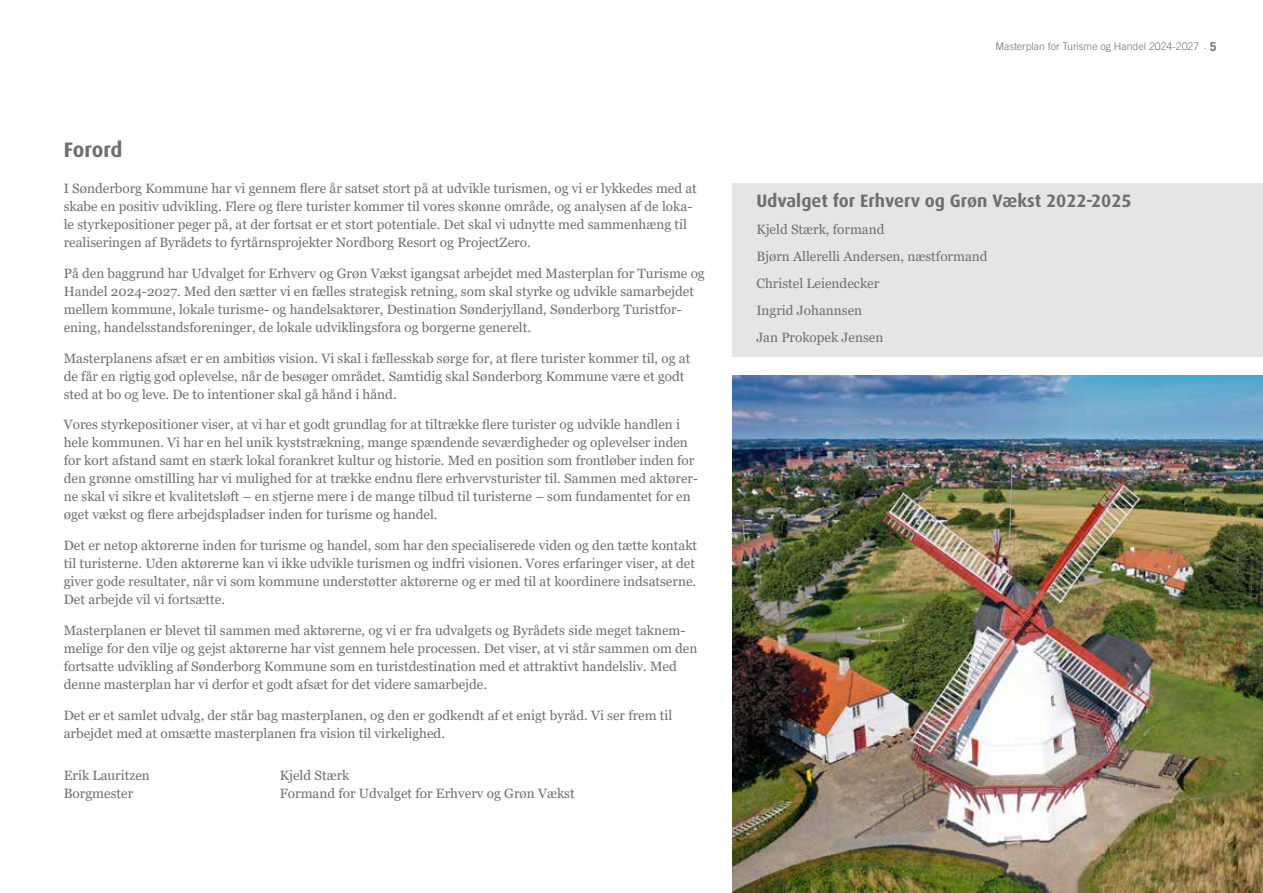
<style>
.page{position:relative;width:1263px;height:893px;background:#fff}
.page>*{position:absolute;margin:0;border:0;box-sizing:border-box;transform-origin:0 0}
.t1{font:700 21px "Dax Pro";letter-spacing:-.02em;color:#706f6f}
.t2{font:700 18px "Dax Pro";color:#706f6f}
.t3{font:13.5px/18px "Georgia";color:#706f6f}
.t4{font:300 10.5px "Trade Gothic LT Std";color:#706f6f}
.s1{font-weight:700;font-size:12px}
</style>
<div class="page">
<img style="left:732px;top:375px;width:531px;height:518px">
<div style="left:732px;top:183px;width:531px;height:173px;background:#e5e5e5"></div>
<h1 class="t1" style="left:64px;top:136px;width:60px">Forord</h1>
<p class="t3" style="left:64px;top:180px;width:635px">I Sønderborg Kommune har vi gennem flere år satset stort på at udvikle turismen, og vi er lykkedes med at skabe en positiv udvikling. Flere og flere turister kommer til vores skønne område, og analysen af de loka&shy;le styrkepositioner peger på, at der fortsat er et stort potentiale. Det skal vi udnytte med sammenhæng til realiseringen af Byrådets to fyrtårnsprojekter Nordborg Resort og ProjectZero.</p>
<p class="t3" style="left:64px;top:264px;width:642px">På den baggrund har Udvalget for Erhverv og Grøn Vækst igangsat arbejdet med Masterplan for Turisme og Handel 2024-2027. Med den sætter vi en fælles strategisk retning, som skal styrke og udvikle samarbejdet mellem kommune, lokale turisme- og handelsaktører, Destination Sønderjylland, Sønderborg Turistfor&shy;ening, handelsstandsforeninger, de lokale udviklingsfora og borgerne generelt.</p>
<p class="t3" style="left:64px;top:349px;width:628px">Masterplanens afsæt er en ambitiøs vision. Vi skal i fællesskab sørge for, at flere turister kommer til, og at de får en rigtig god oplevelse, når de besøger området. Samtidig skal Sønderborg Kommune være et godt sted at bo og leve. De to intentioner skal gå hånd i hånd.</p>
<p class="t3" style="left:64px;top:416px;width:636px">Vores styrkepositioner viser, at vi har et godt grundlag for at tiltrække flere turister og udvikle handlen i hele kommunen. Vi har en hel unik kyststrækning, mange spændende seværdigheder og oplevelser inden for kort afstand samt en stærk lokal forankret kultur og historie. Med en position som frontløber inden for den grønne omstilling har vi mulighed for at trække endnu flere erhvervsturister til. Sammen med aktører&shy;ne skal vi sikre et kvalitetsløft – en stjerne mere i de mange tilbud til turisterne – som fundamentet for en øget vækst og flere arbejdspladser inden for turisme og handel.</p>
<p class="t3" style="left:64px;top:537px;width:635px">Det er netop aktørerne inden for turisme og handel, som har den specialiserede viden og den tætte kontakt til turisterne. Uden aktørerne kan vi ikke udvikle turismen og indfri visionen. Vores erfaringer viser, at det giver gode resultater, når vi som kommune understøtter aktørerne og er med til at koordinere indsatserne.<br>Det arbejde vil vi fortsætte.</p>
<p class="t3" style="left:64px;top:621px;width:635px">Masterplanen er blevet til sammen med aktørerne, og vi er fra udvalgets og Byrådets side meget taknem&shy;melige for den vilje og gejst aktørerne har vist gennem hele processen. Det viser, at vi står sammen om den fortsatte udvikling af Sønderborg Kommune som en turistdestination med et attraktivt handelsliv. Med denne masterplan har vi derfor et godt afsæt for det videre samarbejde.</p>
<p class="t3" style="left:64px;top:706px;width:610px">Det er et samlet udvalg, der står bag masterplanen, og den er godkendt af et enigt byråd. Vi ser frem til arbejdet med at omsætte masterplanen fra vision til virkelighed.</p>
<p class="t3" style="left:64px;top:766px;width:88px">Erik Lauritzen</p>
<p class="t3" style="left:280px;top:766px;width:71px">Kjeld Stærk</p>
<p class="t3" style="left:64px;top:784px;width:71px">Borgmester</p>
<p class="t3" style="left:280px;top:784px;width:296px">Formand for Udvalget for Erhverv og Grøn Vækst</p>
<p class="t4" style="left:995px;top:40px;width:223px">Masterplan for Turisme og Handel 2024-2027 · <span class="s1">5</span></p>
<h2 class="t2" style="left:756px;top:189px;width:377px">Udvalget for Erhverv og Grøn Vækst 2022-2025</h2>
<p class="t3" style="left:756px;top:216px;width:233px;line-height:27px">Kjeld Stærk, formand<br>Bjørn Allerelli Andersen, næstformand<br>Christel Leiendecker<br>Ingrid Johannsen<br>Jan Prokopek Jensen</p>
</div>
